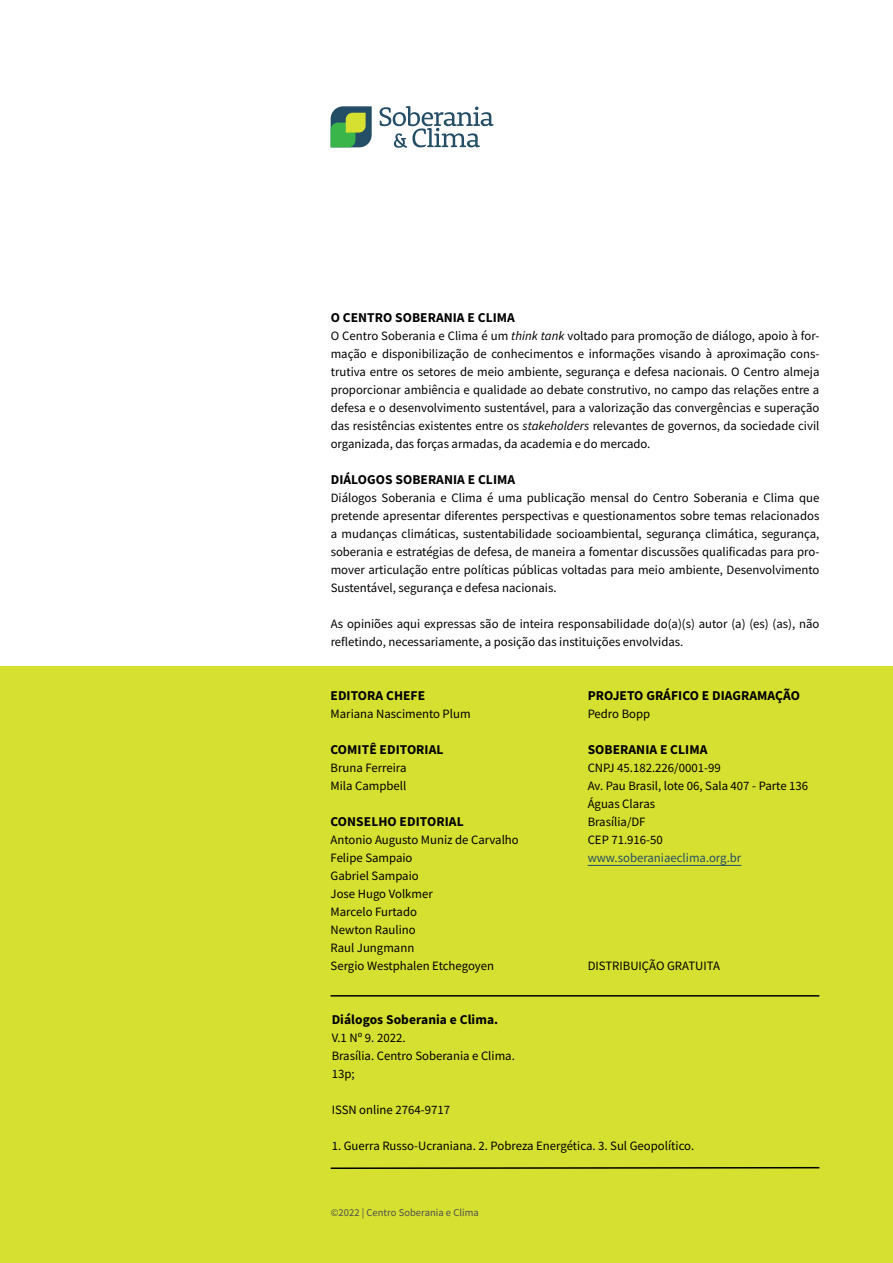
<style>
.page{position:relative;width:893px;height:1263px;background:#fff}
.page>*{position:absolute;margin:0;border:0;box-sizing:border-box;transform-origin:0 0}
.t1{font:700 13.5px "Source Sans Pro";letter-spacing:.005em;color:#000}
.t2{font:12.75px/18px "Source Sans Pro";color:#000}
.t3{font:12.75px "Source Sans Pro";color:#244d66}
.t4{font:10.5px "Source Sans Pro";letter-spacing:.005em;color:#4d4d4d}
.s1{font-style:italic}
</style>
<div class="page">
<div style="left:0;top:667px;width:893px;height:596px;background:#d6e031"></div>
<svg style="left:331px;top:106px;width:41px;height:41px;background:#5c9459"></svg>
<svg style="left:380px;top:106px;width:114px;height:42px"></svg>
<hr style="left:331px;top:995px;width:488px;height:1px;background:#000">
<svg style="left:330px;top:1166px;width:490px;height:3px"></svg>
<hr style="left:588px;top:865px;width:153px;height:1px;background:#244d66">
<p class="t1" style="left:331px;top:309px;width:186px">O CENTRO SOBERANIA E CLIMA</p>
<p class="t2" style="left:331px;top:327px;width:490px;text-align:justify">O Centro Soberania e Clima é um <span class="s1">think tank</span> voltado para promoção de diálogo, apoio à for&shy;mação e disponibilização de conhecimentos e informações visando à aproximação cons&shy;trutiva entre os setores de meio ambiente, segurança e defesa nacionais. O Centro almeja proporcionar ambiência e qualidade ao debate construtivo, no campo das relações entre a defesa e o desenvolvimento sustentável, para a valorização das convergências e superação das resistências existentes entre os <span class="s1">stakeholders</span> relevantes de governos, da sociedade civil organizada, das forças armadas, da academia e do mercado.</p>
<p class="t1" style="left:331px;top:471px;width:186px">DIÁLOGOS SOBERANIA E CLIMA</p>
<p class="t2" style="left:331px;top:489px;width:490px;text-align:justify">Diálogos Soberania e Clima é uma publicação mensal do Centro Soberania e Clima que pretende apresentar diferentes perspectivas e questionamentos sobre temas relacionados a mudanças climáticas, sustentabilidade socioambiental, segurança climática, segurança, soberania e estratégias de defesa, de maneira a fomentar discussões qualificadas para pro&shy;mover articulação entre políticas públicas voltadas para meio ambiente, Desenvolvimento Sustentável, segurança e defesa nacionais.</p>
<p class="t2" style="left:331px;top:615px;width:490px">As opiniões aqui expressas são de inteira responsabilidade do(a)(s) autor (a) (es) (as), não refletindo, necessariamente, a posição das instituições envolvidas.</p>
<p class="t1" style="left:331px;top:687px;width:96px">EDITORA CHEFE</p>
<p class="t2" style="left:331px;top:705px;width:142px">Mariana Nascimento Plum</p>
<p class="t1" style="left:331px;top:741px;width:115px">COMITÊ EDITORIAL</p>
<p class="t2" style="left:331px;top:759px;width:77px">Bruna Ferreira<br>Mila Campbell</p>
<p class="t1" style="left:331px;top:813px;width:135px">CONSELHO EDITORIAL</p>
<p class="t2" style="left:331px;top:831px;width:190px">Antonio Augusto Muniz de Carvalho<br>Felipe Sampaio<br>Gabriel Sampaio<br>Jose Hugo Volkmer<br>Marcelo Furtado<br>Newton Raulino<br>Raul Jungmann<br>Sergio Westphalen Etchegoyen</p>
<p class="t1" style="left:588px;top:687px;width:214px">PROJETO GRÁFICO E DIAGRAMAÇÃO</p>
<p class="t2" style="left:588px;top:705px;width:64px">Pedro Bopp</p>
<p class="t1" style="left:588px;top:741px;width:121px">SOBERANIA E CLIMA</p>
<p class="t2" style="left:588px;top:759px;width:222px">CNPJ 45.182.226/0001-99<br>Av. Pau Brasil, lote 06, Sala 407 - Parte 136<br>Águas Claras<br>Brasília/DF<br>CEP 71.916-50</p>
<p class="t3" style="left:588px;top:850px;width:155px">www.soberaniaeclima.org.br</p>
<p class="t2" style="left:588px;top:957px;width:134px">DISTRIBUIÇÃO GRATUITA</p>
<p class="t1" style="left:332px;top:1011px;width:168px">Diálogos Soberania e Clima.</p>
<p class="t2" style="left:332px;top:1029px;width:185px">V.1 Nº 9. 2022.<br>Brasília. Centro Soberania e Clima.<br>13p;</p>
<p class="t2" style="left:332px;top:1101px;width:120px">ISSN online 2764-9717</p>
<p class="t2" style="left:332px;top:1137px;width:364px">1. Guerra Russo-Ucraniana. 2. Pobreza Energética. 3. Sul Geopolítico.</p>
<p class="t4" style="left:331px;top:1205px;width:150px">©2022 | Centro Soberania e Clima</p>
</div>
